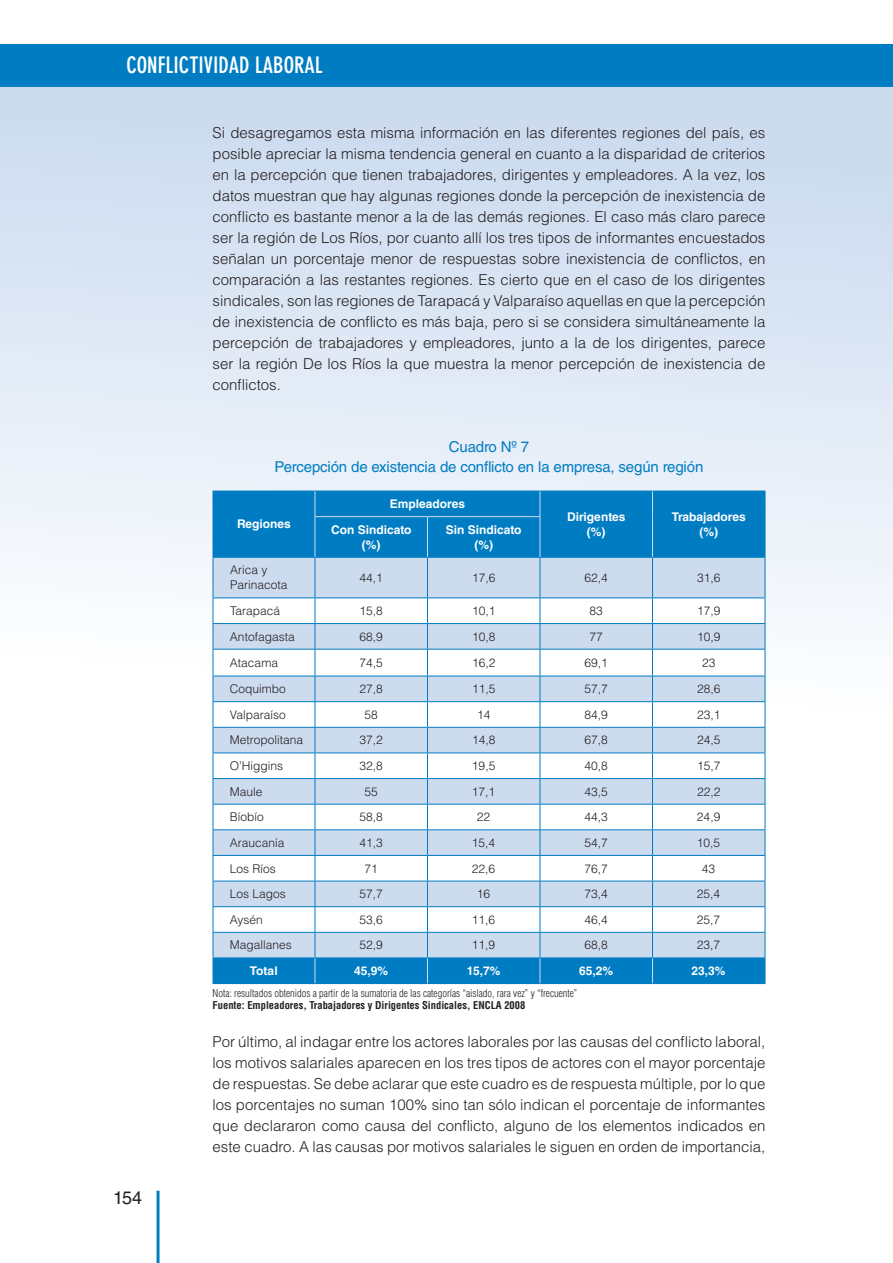
<style>
.page{position:relative;width:893px;height:1263px;background:#fff}
.page>*{position:absolute;margin:0;border:0;box-sizing:border-box;transform-origin:0 0}
.t1{font:700 condensed 22.5px "DIN Neuzeit Grotesk Std";color:#fff}
.t2{font:18px "Helvetica LT Std";color:#231f20}
.t3{font:300 15px/21px "Helvetica LT Std";color:#231f20;text-align:justify}
.t4{font:15px/19.5px "Helvetica LT Std";letter-spacing:-.01em;color:#007cc2;text-align:center}
.t5{font:300 12px/15px "Helvetica LT Std";color:#231f20}
.t6{font:700 12px/15px "Helvetica LT Std";color:#fff;text-align:center}
.t7{font:300 condensed 10.5px "Helvetica LT Std";color:#231f20}
.t8{font:700 condensed 10.5px "Helvetica LT Std";color:#231f20}
</style>
<div class="page">
<div style="left:0;top:79px;width:893px;height:1184px;background:linear-gradient(to bottom,#d4e1f2,#fff)"></div>
<div style="left:0;top:44px;width:893px;height:43px;background:#007cc2"></div>
<hr style="left:157px;top:1191px;width:3px;height:72px;background:#007cc2">
<div style="left:214px;top:558px;width:551px;height:39px;background:#cddbef"></div>
<hr style="left:213px;top:557px;width:102px;height:1px;background:#007cc2">
<hr style="left:213px;top:558px;width:1px;height:39px;background:#007cc2">
<hr style="left:315px;top:557px;width:112px;height:1px;background:#007cc2">
<hr style="left:315px;top:558px;width:1px;height:39px;background:#007cc2">
<hr style="left:427px;top:557px;width:113px;height:1px;background:#007cc2">
<hr style="left:427px;top:558px;width:1px;height:39px;background:#007cc2">
<hr style="left:540px;top:557px;width:112px;height:1px;background:#007cc2">
<hr style="left:540px;top:558px;width:1px;height:39px;background:#007cc2">
<hr style="left:652px;top:557px;width:113px;height:1px;background:#007cc2">
<hr style="left:652px;top:558px;width:1px;height:39px;background:#007cc2">
<hr style="left:765px;top:558px;width:1px;height:39px;background:#007cc2">
<hr style="left:213px;top:597px;width:102px;height:1px;background:#007cc2">
<hr style="left:315px;top:597px;width:112px;height:1px;background:#007cc2">
<hr style="left:427px;top:597px;width:113px;height:1px;background:#007cc2">
<hr style="left:540px;top:597px;width:112px;height:1px;background:#007cc2">
<hr style="left:652px;top:597px;width:113px;height:1px;background:#007cc2">
<hr style="left:213px;top:983px;width:102px;height:1px;background:#007cc2">
<hr style="left:315px;top:983px;width:112px;height:1px;background:#007cc2">
<hr style="left:427px;top:983px;width:113px;height:1px;background:#007cc2">
<hr style="left:540px;top:983px;width:112px;height:1px;background:#007cc2">
<hr style="left:652px;top:983px;width:113px;height:1px;background:#007cc2">
<div style="left:213px;top:491px;width:553px;height:66px;background:#007cc2"></div>
<hr style="left:652px;top:517px;width:1px;height:40px;background:#cddbef">
<hr style="left:315px;top:516px;width:112px;height:1px;background:#cddbef">
<hr style="left:315px;top:517px;width:1px;height:40px;background:#cddbef">
<hr style="left:427px;top:516px;width:113px;height:1px;background:#cddbef">
<hr style="left:427px;top:517px;width:1px;height:40px;background:#cddbef">
<hr style="left:540px;top:517px;width:1px;height:40px;background:#cddbef">
<svg style="left:213px;top:598px;width:553px;height:385px"></svg>
<h1 class="t1" style="left:126px;top:52px;width:198px">CONFLICTIVIDAD LABORAL</h1>
<p class="t3" style="left:213px;top:122px;width:554px">Si desagregamos esta misma información en las diferentes regiones del país, es posible apreciar la misma tendencia general en cuanto a la disparidad de criterios en la percepción que tienen trabajadores, dirigentes y empleadores. A la vez, los datos muestran que hay algunas regiones donde la percepción de inexistencia de conflicto es bastante menor a la de las demás regiones. El caso más claro parece ser la región de Los Ríos, por cuanto allí los tres tipos de informantes encuestados señalan un porcentaje menor de respuestas sobre inexistencia de conflictos, en comparación a las restantes regiones. Es cierto que en el caso de los dirigentes sindicales, son las regiones de Tarapacá y Valparaíso aquellas en que la percepción de inexistencia de conflicto es más baja, pero si se considera simultáneamente la percepción de trabajadores y empleadores, junto a la de los dirigentes, parece ser la región De los Ríos la que muestra la menor percepción de inexistencia de conflictos.</p>
<p class="t4" style="left:275px;top:437px;width:430px">Cuadro Nº 7<br>Percepción de existencia de conflicto en la empresa, según región</p>
<p class="t6" style="left:237px;top:517px;width:55px">Regiones</p>
<p class="t6" style="left:390px;top:496px;width:77px">Empleadores</p>
<p class="t6" style="left:567px;top:509px;width:60px">Dirigentes (%)</p>
<p class="t6" style="left:672px;top:509px;width:75px">Trabajadores</p>
<p class="t6" style="left:331px;top:522px;width:82px">Con Sindicato</p>
<p class="t6" style="left:699px;top:524px;width:20px">(%)</p>
<p class="t6" style="left:362px;top:537px;width:20px">(%)</p>
<p class="t6" style="left:446px;top:522px;width:77px">Sin Sindicato (%)</p>
<p class="t2" style="left:113px;top:1187px;width:31px">154</p>
<p class="t5" style="left:230px;top:562px;width:59px">Arica y<br>Parinacota</p>
<p class="t5" style="left:360px;top:570px;width:25px">44,1</p>
<p class="t5" style="left:472px;top:570px;width:25px">17,6</p>
<p class="t5" style="left:585px;top:570px;width:25px">62,4</p>
<p class="t5" style="left:697px;top:570px;width:25px">31,6</p>
<p class="t5" style="left:230px;top:603px;width:52px">Tarapacá</p>
<p class="t5" style="left:360px;top:603px;width:25px">15,8</p>
<p class="t5" style="left:472px;top:603px;width:25px">10,1</p>
<p class="t5" style="left:590px;top:603px;width:15px">83</p>
<p class="t5" style="left:697px;top:603px;width:25px">17,9</p>
<p class="t5" style="left:230px;top:629px;width:66px">Antofagasta</p>
<p class="t5" style="left:360px;top:629px;width:25px">68,9</p>
<p class="t5" style="left:472px;top:629px;width:25px">10,8</p>
<p class="t5" style="left:590px;top:629px;width:15px">77</p>
<p class="t5" style="left:697px;top:629px;width:25px">10,9</p>
<p class="t5" style="left:230px;top:655px;width:50px">Atacama</p>
<p class="t5" style="left:359px;top:655px;width:25px">74,5</p>
<p class="t5" style="left:472px;top:655px;width:25px">16,2</p>
<p class="t5" style="left:584px;top:655px;width:25px">69,1</p>
<p class="t5" style="left:702px;top:655px;width:15px">23</p>
<p class="t5" style="left:230px;top:681px;width:58px">Coquimbo</p>
<p class="t5" style="left:359px;top:681px;width:25px">27,8</p>
<p class="t5" style="left:472px;top:681px;width:25px">11,5</p>
<p class="t5" style="left:584px;top:681px;width:25px">57,7</p>
<p class="t5" style="left:697px;top:681px;width:25px">28,6</p>
<p class="t5" style="left:230px;top:707px;width:58px">Valparaíso</p>
<p class="t5" style="left:364px;top:707px;width:15px">58</p>
<p class="t5" style="left:477px;top:707px;width:15px">14</p>
<p class="t5" style="left:584px;top:707px;width:25px">84,9</p>
<p class="t5" style="left:697px;top:707px;width:25px">23,1</p>
<p class="t5" style="left:230px;top:732px;width:75px">Metropolitana</p>
<p class="t5" style="left:359px;top:732px;width:25px">37,2</p>
<p class="t5" style="left:472px;top:732px;width:25px">14,8</p>
<p class="t5" style="left:584px;top:732px;width:25px">67,8</p>
<p class="t5" style="left:697px;top:732px;width:25px">24,5</p>
<p class="t5" style="left:230px;top:758px;width:55px">O’Higgins</p>
<p class="t5" style="left:359px;top:758px;width:25px">32,8</p>
<p class="t5" style="left:472px;top:758px;width:25px">19,5</p>
<p class="t5" style="left:584px;top:758px;width:25px">40,8</p>
<p class="t5" style="left:697px;top:758px;width:25px">15,7</p>
<p class="t5" style="left:230px;top:784px;width:34px">Maule</p>
<p class="t5" style="left:364px;top:784px;width:15px">55</p>
<p class="t5" style="left:472px;top:784px;width:25px">17,1</p>
<p class="t5" style="left:584px;top:784px;width:25px">43,5</p>
<p class="t5" style="left:697px;top:784px;width:25px">22,2</p>
<p class="t5" style="left:230px;top:809px;width:36px">Bíobío</p>
<p class="t5" style="left:359px;top:809px;width:25px">58,8</p>
<p class="t5" style="left:477px;top:809px;width:15px">22</p>
<p class="t5" style="left:584px;top:809px;width:25px">44,3</p>
<p class="t5" style="left:697px;top:809px;width:25px">24,9</p>
<p class="t5" style="left:230px;top:835px;width:56px">Araucanía</p>
<p class="t5" style="left:359px;top:835px;width:25px">41,3</p>
<p class="t5" style="left:472px;top:835px;width:25px">15,4</p>
<p class="t5" style="left:584px;top:835px;width:25px">54,7</p>
<p class="t5" style="left:697px;top:835px;width:25px">10,5</p>
<p class="t5" style="left:230px;top:861px;width:48px">Los Ríos</p>
<p class="t5" style="left:364px;top:861px;width:15px">71</p>
<p class="t5" style="left:472px;top:861px;width:25px">22,6</p>
<p class="t5" style="left:584px;top:861px;width:25px">76,7</p>
<p class="t5" style="left:702px;top:861px;width:15px">43</p>
<p class="t5" style="left:230px;top:886px;width:58px">Los Lagos</p>
<p class="t5" style="left:359px;top:886px;width:25px">57,7</p>
<p class="t5" style="left:477px;top:886px;width:15px">16</p>
<p class="t5" style="left:584px;top:886px;width:25px">73,4</p>
<p class="t5" style="left:697px;top:886px;width:25px">25,4</p>
<p class="t5" style="left:230px;top:912px;width:35px">Aysén</p>
<p class="t5" style="left:359px;top:912px;width:25px">53,6</p>
<p class="t5" style="left:472px;top:912px;width:25px">11,6</p>
<p class="t5" style="left:584px;top:912px;width:25px">46,4</p>
<p class="t5" style="left:697px;top:912px;width:25px">25,7</p>
<p class="t5" style="left:230px;top:937px;width:64px">Magallanes</p>
<p class="t5" style="left:359px;top:937px;width:25px">52,9</p>
<p class="t5" style="left:472px;top:937px;width:25px">11,9</p>
<p class="t5" style="left:584px;top:937px;width:25px">68,8</p>
<p class="t5" style="left:697px;top:937px;width:25px">23,7</p>
<p class="t6" style="left:250px;top:963px;width:29px">Total</p>
<p class="t6" style="left:354px;top:963px;width:36px">45,9%</p>
<p class="t6" style="left:467px;top:963px;width:35px">15,7%</p>
<p class="t6" style="left:579px;top:963px;width:36px">65,2%</p>
<p class="t6" style="left:692px;top:963px;width:36px">23,3%</p>
<p class="t7" style="left:213px;top:987px;width:366px">Nota: resultados obtenidos a partir de la sumatoria de las categorías “aislado, rara vez” y “frecuente”</p>
<p class="t8" style="left:213px;top:999px;width:314px">Fuente: Empleadores, Trabajadores y Dirigentes Sindicales, ENCLA 2008</p>
<p class="t3" style="left:213px;top:1031px;width:554px">Por último, al indagar entre los actores laborales por las causas del conflicto laboral, los motivos salariales aparecen en los tres tipos de actores con el mayor porcentaje de respuestas. Se debe aclarar que este cuadro es de respuesta múltiple, por lo que los porcentajes no suman 100% sino tan sólo indican el porcentaje de informantes que declararon como causa del conflicto, alguno de los elementos indicados en este cuadro. A las causas por motivos salariales le siguen en orden de importancia,</p>
</div>
